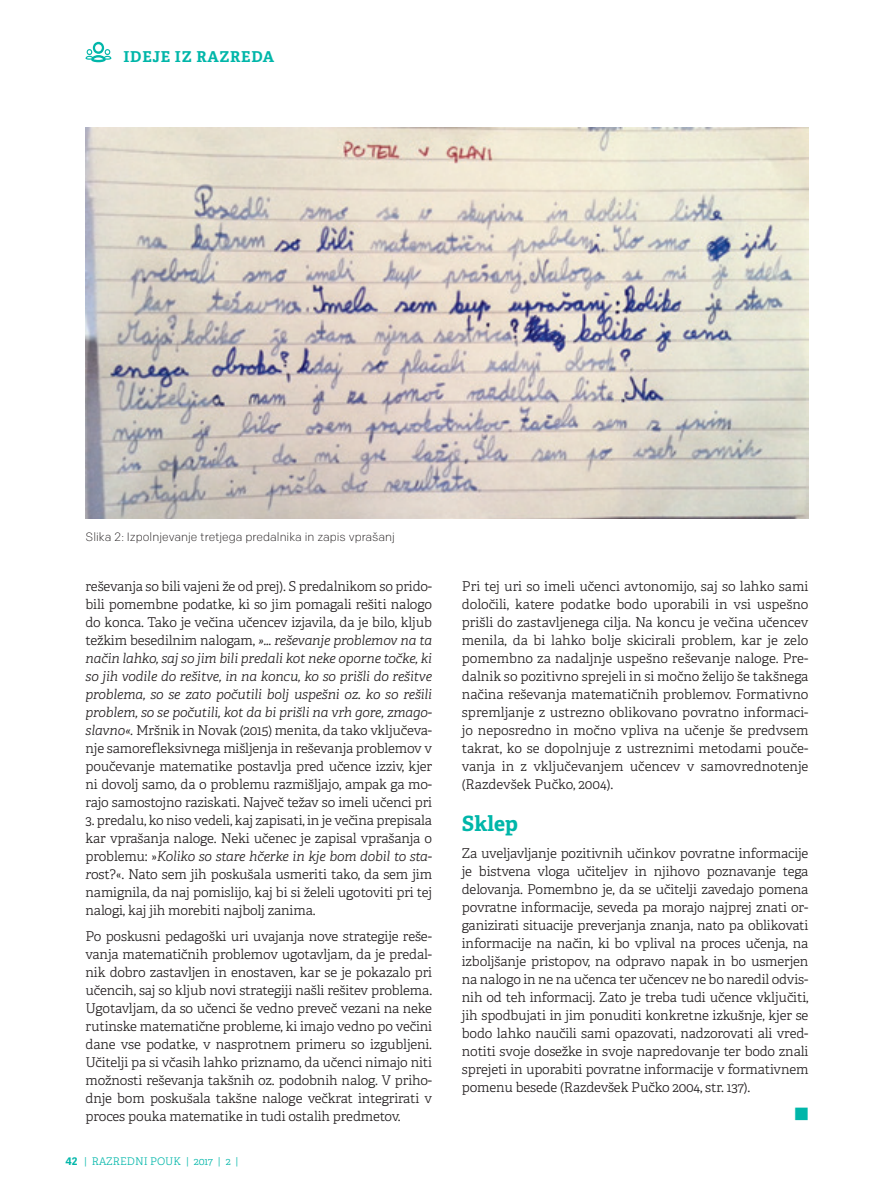
<style>
.page{position:relative;width:893px;height:1191px;background:#fff}
.page>*{position:absolute;margin:0;border:0;box-sizing:border-box;transform-origin:0 0}
.t1{font:700 21px "Adelle";color:#00b6a9}
.t2{font:700 15px "Adelle";color:#00b6a9}
.t3{font:300 13.5px/18px "Adelle";letter-spacing:-.01em;color:#231f20;text-align:justify}
.t4{font:13.5px "Zapf Dingbats IT Cby BT";color:#00b6a9}
.t5{font:300 12px "Chrono";color:#231f20}
.t6{font:300 10.5px "Adelle";color:#00b6a9}
.s1{font-style:italic}
.s2{font-family:"Adelle Sans";font-weight:700}
</style>
<div class="page">
<svg style="left:85px;top:42px;width:26px;height:20px"></svg>
<img style="left:86px;top:128px;width:722px;height:391px">
<p class="t2" style="left:123px;top:47px;width:85px">IDEJE IZ RAZR</p>
<p class="t2" style="left:241px;top:47px;width:23px">EDA</p>
<p class="t5" style="left:86px;top:529px;width:311px">Slika 2: Izpolnjevanje tretjega predalnika in zapis vprašanj</p>
<p class="t3" style="left:86px;top:577px;width:348px">reševanja so bili vajeni že od prej). S predalnikom so prido&shy;bili pomembne podatke, ki so jim pomagali rešiti nalogo do konca. Tako je večina učencev izjavila, da je bilo, kljub težkim besedilnim nalogam, <span class="s1">»… reševanje problemov na ta način lahko, saj so jim bili predali kot neke oporne točke, ki so jih vodile do rešitve, in na koncu, ko so prišli do rešitve problema, so se zato počutili bolj uspešni oz. ko so rešili problem, so se počutili, kot da bi prišli na vrh gore, zmago&shy;slavno«.</span> Mršnik in Novak (2015) menita, da tako vključeva&shy;nje samorefleksivnega mišljenja in reševanja problemov v poučevanje matematike postavlja pred učence izziv, kjer ni dovolj samo, da o problemu razmišljajo, ampak ga mo&shy;rajo samostojno raziskati. Največ težav so imeli učenci pri</p>
<p class="t3" style="left:86px;top:811px;width:348px">3. predalu, ko niso vedeli, kaj zapisati, in je večina prepisala kar vprašanja naloge. Neki učenec je zapisal vprašanja o problemu: »<span class="s1">Koliko so stare hčerke in kje bom dobil to sta&shy;r</span>ost?«. Nato sem jih poskušala usmeriti tako, da sem jim namignila, da naj pomislijo, kaj bi si želeli ugotoviti pri tej nalogi, kaj jih morebiti najbolj zanima.</p>
<p class="t3" style="left:86px;top:927px;width:348px">Po poskusni pedagoški uri uvajanja nove strategije reše&shy;vanja matematičnih problemov ugotavljam, da je predal&shy;nik dobro zastavljen in enostaven, kar se je pokazalo pri učencih, saj so kljub novi strategiji našli rešitev problema.<br>Ugotavljam, da so učenci še vedno preveč vezani na neke rutinske matematične probleme, ki imajo vedno po večini dane vse podatke, v nasprotnem primeru so izgubljeni.<br>Učitelji pa si včasih lahko priznamo, da učenci nimajo niti možnosti reševanja takšnih oz. podobnih nalog. V priho&shy;dnje bom poskušala takšne naloge večkrat integrirati v proces pouka matematike in tudi ostalih predmetov.</p>
<p class="t6" style="left:66px;top:1154px;width:174px"><span class="s2">42</span> | RAZREDNI POUK | 2017 | 2 |</p>
<p class="t3" style="left:462px;top:577px;width:348px">Pri tej uri so imeli učenci avtonomijo, saj so lahko sami določili, katere podatke bodo uporabili in vsi uspešno prišli do zastavljenega cilja. Na koncu je večina učencev menila, da bi lahko bolje skicirali problem, kar je zelo pomembno za nadaljnje uspešno reševanje naloge. Pre&shy;dalnik so pozitivno sprejeli in si močno želijo še takšnega načina reševanja matematičnih problemov. Formativno spremljanje z ustrezno oblikovano povratno informaci&shy;jo neposredno in močno vpliva na učenje še predvsem takrat, ko se dopolnjuje z ustreznimi metodami pouče&shy;vanja in z vključevanjem učencev v samovrednotenje (Razdevšek Pučko, 2004).</p>
<h1 class="t1" style="left:462px;top:810px;width:58px">Sklep</h1>
<p class="t3" style="left:462px;top:844px;width:348px">Za uveljavljanje pozitivnih učinkov povratne informacije je bistvena vloga učiteljev in njihovo poznavanje tega delovanja. Pomembno je, da se učitelji zavedajo pomena povratne informacije, seveda pa morajo najprej znati or&shy;ganizirati situacije preverjanja znanja, nato pa oblikovati informacije na način, ki bo vplival na proces učenja, na izboljšanje pristopov, na odpravo napak in bo usmerjen na nalogo in ne na učenca ter učencev ne bo naredil odvis&shy;nih od teh informacij. Zato je treba tudi učence vključiti, jih spodbujati in jim ponuditi konkretne izkušnje, kjer se bodo lahko naučili sami opazovati, nadzorovati ali vred&shy;notiti svoje dosežke in svoje napredovanje ter bodo znali sprejeti in uporabiti povratne informacije v formativnem pomenu besede (Razdevšek Pučko 2004, str. 137).</p>
<p class="t4" style="left:795px;top:1107px;width:15px">■</p>
</div>
